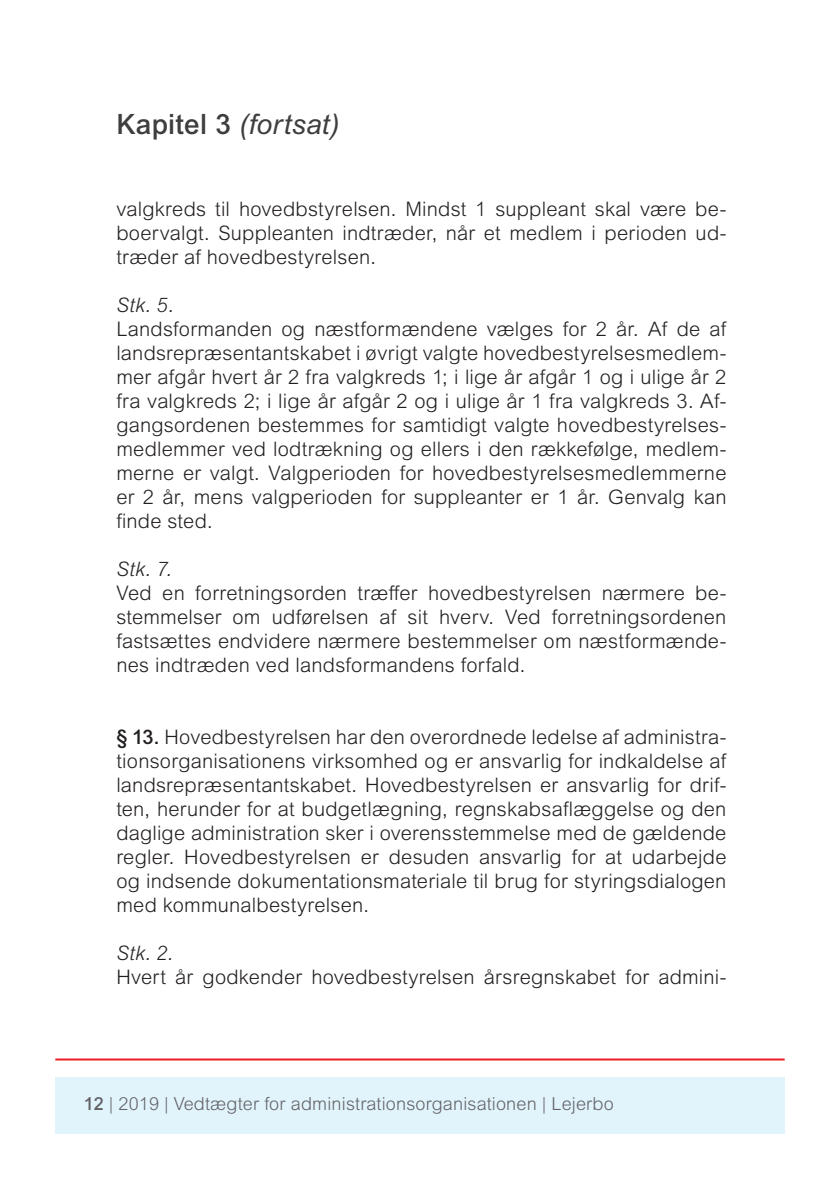
<style>
.page{position:relative;width:840px;height:1191px;background:#fff}
.page>*{position:absolute;margin:0;border:0;box-sizing:border-box;transform-origin:0 0}
.t1{font:italic 28px "Arial MT Pro";letter-spacing:.01em;color:#3e3e3f}
.rubrik_2{font:300 20px/24px "Arial MT Pro";letter-spacing:.01em;color:#231f20;text-align:justify}
.rubrik_2-2{font:italic 300 20px "Arial MT Pro";letter-spacing:.02em;color:#231f20}
.t2{font:300 18px "Arial MT Pro";letter-spacing:.01em;color:#636366}
.s1{font-weight:500;font-style:normal}
.s2{font-weight:500}
</style>
<div class="page">
<div style="left:55px;top:1077px;width:729px;height:57px;background:#e1f4fc"></div>
<hr style="left:55px;top:1058px;width:729px;height:2px;background:#ee1d23">
<p class="t1" style="left:116px;top:108px;width:224px"><span class="s1">Kapitel 3</span> (fortsat)</p>
<p class="rubrik_2" style="left:116px;top:197px;width:611px">valgkreds til hovedbstyrelsen. Mindst 1 suppleant skal være be&shy;boervalgt. Suppleanten indtræder, når et medlem i perioden ud&shy;træder af hovedbestyrelsen.</p>
<p class="rubrik_2-2" style="left:116px;top:293px;width:58px">Stk. 5.</p>
<p class="rubrik_2" style="left:116px;top:317px;width:611px">Landsformanden og næstformændene vælges for 2 år. Af de af landsrepræsentantskabet i øvrigt valgte hovedbestyrelsesmedlem&shy;mer afgår hvert år 2 fra valgkreds 1; i lige år afgår 1 og i ulige år 2 fra valgkreds 2; i lige år afgår 2 og i ulige år 1 fra valgkreds 3. Af&shy;gangsordenen bestemmes for samtidigt valgte hovedbestyrelses&shy;medlemmer ved lodtrækning og ellers i den rækkefølge, medlem&shy;merne er valgt. Valgperioden for hovedbestyrelsesmedlemmerne er 2 år, mens valgperioden for suppleanter er 1 år. Genvalg kan finde sted.</p>
<p class="rubrik_2-2" style="left:116px;top:557px;width:56px">Stk. 7.</p>
<p class="rubrik_2" style="left:116px;top:581px;width:611px">Ved en forretningsorden træffer hovedbestyrelsen nærmere be&shy;stemmelser om udførelsen af sit hverv. Ved forretningsordenen fastsættes endvidere nærmere bestemmelser om næstformænde&shy;nes indtræden ved landsformandens forfald.</p>
<p class="rubrik_2" style="left:116px;top:725px;width:611px"><span class="s2">§ 13.</span> Hovedbestyrelsen har den overordnede ledelse af administra&shy;tionsorganisationens virksomhed og er ansvarlig for indkaldelse af landsrepræsentantskabet. Hovedbestyrelsen er ansvarlig for drif&shy;ten, herunder for at budgetlægning, regnskabsaflæggelse og den daglige administration sker i overensstemmelse med de gældende regler. Hovedbestyrelsen er desuden ansvarlig for at udarbejde og indsende dokumentationsmateriale til brug for styringsdialogen med kommunalbestyrelsen.</p>
<p class="rubrik_2-2" style="left:116px;top:941px;width:58px">Stk. 2.</p>
<p class="rubrik_2" style="left:116px;top:965px;width:611px">Hvert år godkender hovedbestyrelsen årsregnskabet for admini-</p>
<p class="t2" style="left:84px;top:1092px;width:531px"><span class="s2">12</span> | 2019 | Vedtægter for administrationsorganisationen | Lejerbo</p>
</div>
